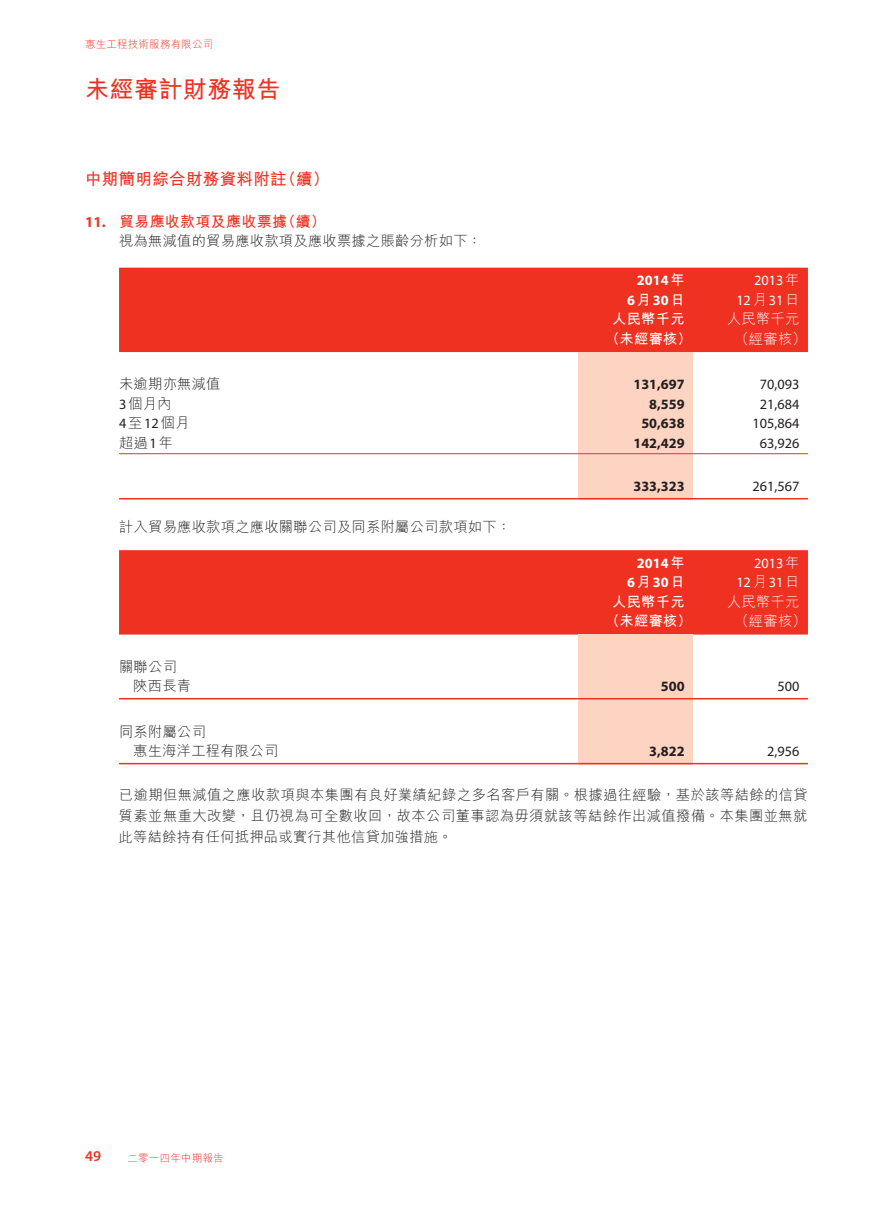
<style>
.page{position:relative;width:893px;height:1212px;background:#fff}
.page>*{position:absolute;margin:0;border:0;box-sizing:border-box;transform-origin:0 0}
.t1{font:700 24px "M Hei HK";letter-spacing:.02em;color:#ef3122}
.t2{font:700 16.5px "M Hei HK";letter-spacing:.02em;color:#ef3122}
.t3{font:700 15px "M Hei HK";letter-spacing:.02em;color:#ef3122}
.t4{font:700 15px "Myriad Pro";color:#ef3122}
.t5{font:600 15px "Myriad Pro";color:#ef3122}
.t6{font:300 14.25px/21px "M Hei HK";letter-spacing:.02em;color:#231f20;text-align:justify}
.t7{font:14.25px "Myriad Pro";color:#231f20}
.t8{font:700 14.25px "Myriad Pro";color:#231f20}
.t9{font:14.25px/19.5px "Myriad Pro";color:#fff;text-align:right}
.t10{font:700 14.25px "M Hei HK";letter-spacing:.02em;color:#fff}
.t11{font:700 14.25px/19.5px "Myriad Pro";color:#fff;text-align:right}
.t12{font:300 14.25px "M Hei HK";letter-spacing:.02em;color:#fff}
.t13{font:300 10.5px "M Hei HK";letter-spacing:.02em;color:#ef3122}
.s1{font-family:"Myriad Pro";font-weight:400}
.s2{font-family:"M Hei HK";font-weight:300}
.s3{font-family:"M Hei HK"}
</style>
<div class="page">
<div style="left:119px;top:268px;width:689px;height:84px;background:#ef3122"></div>
<div style="left:578px;top:352px;width:115px;height:20px;background:#fcd4c1"></div>
<div style="left:578px;top:372px;width:115px;height:19px;background:#fcd4c1"></div>
<div style="left:578px;top:391px;width:115px;height:20px;background:#fcd4c1"></div>
<div style="left:578px;top:411px;width:115px;height:19px;background:#fcd4c1"></div>
<div style="left:578px;top:430px;width:115px;height:20px;background:#fcd4c1"></div>
<hr style="left:578px;top:450px;width:115px;height:4px;background:#fcd4c1">
<div style="left:578px;top:454px;width:115px;height:20px;background:#fcd4c1"></div>
<div style="left:578px;top:474px;width:115px;height:19px;background:#fcd4c1"></div>
<div style="left:578px;top:493px;width:115px;height:6px;background:#fcd4c1"></div>
<hr style="left:119px;top:453px;width:459px;height:1px;background:#ef3122">
<hr style="left:578px;top:453px;width:115px;height:1px;background:#ef3122">
<hr style="left:693px;top:453px;width:115px;height:1px;background:#ef3122">
<hr style="left:119px;top:498px;width:459px;height:1px;background:#ef3122">
<hr style="left:578px;top:498px;width:115px;height:1px;background:#ef3122">
<hr style="left:693px;top:498px;width:115px;height:1px;background:#ef3122">
<div style="left:119px;top:550px;width:689px;height:84px;background:#ef3122"></div>
<div style="left:578px;top:634px;width:115px;height:20px;background:#fcd4c1"></div>
<div style="left:578px;top:654px;width:115px;height:19px;background:#fcd4c1"></div>
<div style="left:578px;top:673px;width:115px;height:20px;background:#fcd4c1"></div>
<div style="left:578px;top:693px;width:115px;height:6px;background:#fcd4c1"></div>
<div style="left:578px;top:699px;width:115px;height:20px;background:#fcd4c1"></div>
<div style="left:578px;top:719px;width:115px;height:19px;background:#fcd4c1"></div>
<div style="left:578px;top:738px;width:115px;height:20px;background:#fcd4c1"></div>
<svg style="left:578px;top:758px;width:115px;height:5px"></svg>
<hr style="left:119px;top:698px;width:459px;height:1px;background:#ef3122">
<hr style="left:578px;top:698px;width:115px;height:1px;background:#ef3122">
<hr style="left:693px;top:698px;width:115px;height:1px;background:#ef3122">
<hr style="left:119px;top:763px;width:459px;height:1px;background:#ef3122">
<hr style="left:578px;top:763px;width:115px;height:1px;background:#ef3122">
<hr style="left:693px;top:763px;width:115px;height:1px;background:#ef3122">
<p class="t13" style="left:85px;top:39px;width:130px">惠生工程技術服務有限公司</p>
<h1 class="t1" style="left:85px;top:72px;width:197px">未經審計財務報告</h1>
<p class="t2" style="left:85px;top:167px;width:203px">中期簡明綜合財務資料附註</p>
<p class="t2" style="left:280px;top:167px;width:51px">（續(</p>
<p class="t4" style="left:85px;top:212px;width:22px">11.</p>
<p class="t3" style="left:119px;top:210px;width:170px">貿易應收款項及應收票據</p>
<p class="t3" style="left:281px;top:210px;width:46px">（續(</p>
<p class="t6" style="left:119px;top:230px;width:364px">視為無減值的貿易應收款項及應收票據之賬齡分析如下：</p>
<p class="t6" style="left:119px;top:373px;width:103px">未逾期亦無減值</p>
<p class="t6" style="left:119px;top:393px;width:54px"><span class="s1">3</span>個月內</p>
<p class="t7" style="left:119px;top:415px;width:72px">4<span class="s2">至</span>12<span class="s2">個月</span></p>
<p class="t6" style="left:119px;top:432px;width:55px">超過<span class="s1">1</span>年</p>
<p class="t6" style="left:119px;top:516px;width:393px">計入貿易應收款項之應收關聯公司及同系附屬公司款項如下：</p>
<p class="t6" style="left:119px;top:656px;width:59px">關聯公司</p>
<p class="t6" style="left:133px;top:675px;width:59px">陝西長青</p>
<p class="t6" style="left:119px;top:721px;width:88px">同系附屬公司</p>
<p class="t11" style="left:627px;top:270px;width:59px">2014<span class="s3">年<br></span>6<span class="s3">月</span>30<span class="s3">日</span></p>
<p class="t9" style="left:736px;top:271px;width:65px">2013<span class="s2">年<br></span>12<span class="s2">月</span>31<span class="s2">日</span></p>
<p class="t12" style="left:727px;top:312px;width:74px">人民幣千元</p>
<p class="t10" style="left:612px;top:309px;width:74px">人民幣千元</p>
<p class="t10" style="left:605px;top:328px;width:88px">（未經審核）</p>
<p class="t12" style="left:735px;top:331px;width:73px">（經審核(</p>
<p class="t8" style="left:633px;top:375px;width:53px">131,697</p>
<p class="t7" style="left:760px;top:376px;width:41px">70,093</p>
<p class="t8" style="left:649px;top:395px;width:37px">8,559</p>
<p class="t7" style="left:760px;top:395px;width:41px">21,684</p>
<p class="t8" style="left:641px;top:414px;width:45px">50,638</p>
<p class="t7" style="left:753px;top:415px;width:48px">105,864</p>
<p class="t8" style="left:633px;top:434px;width:53px">142,429</p>
<p class="t7" style="left:760px;top:434px;width:41px">63,926</p>
<p class="t8" style="left:633px;top:477px;width:53px">333,323</p>
<p class="t7" style="left:753px;top:478px;width:48px">261,567</p>
<p class="t11" style="left:627px;top:553px;width:59px">2014<span class="s3">年<br></span>6<span class="s3">月</span>30<span class="s3">日</span></p>
<p class="t9" style="left:736px;top:553px;width:65px">2013<span class="s2">年<br></span>12<span class="s2">月</span>31<span class="s2">日</span></p>
<p class="t12" style="left:727px;top:594px;width:74px">人民幣千元</p>
<p class="t10" style="left:612px;top:591px;width:74px">人民幣千元</p>
<p class="t10" style="left:605px;top:611px;width:88px">（未經審核）</p>
<p class="t8" style="left:661px;top:677px;width:25px">500</p>
<p class="t12" style="left:735px;top:614px;width:73px">（經審核(</p>
<p class="t7" style="left:777px;top:678px;width:23px">500</p>
<p class="t6" style="left:133px;top:740px;width:147px">惠生海洋工程有限公司</p>
<p class="t6" style="left:119px;top:784px;width:691px">已逾期但無減值之應收款項與本集團有良好業績紀錄之多名客戶有關。根據過往經驗，基於該等結餘的信貸質素並無重大改變，且仍視為可全數收回，故本公司董事認為毋須就該等結餘作出減值撥備。本集團並無就此等結餘持有任何抵押品或實行其他信貸加強措施。</p>
<p class="t8" style="left:649px;top:742px;width:37px">3,822</p>
<p class="t7" style="left:767px;top:742px;width:34px">2,956</p>
<p class="t5" style="left:85px;top:1147px;width:18px">49</p>
<p class="t13" style="left:128px;top:1152px;width:98px">二零一四年中期報告</p>
</div>
